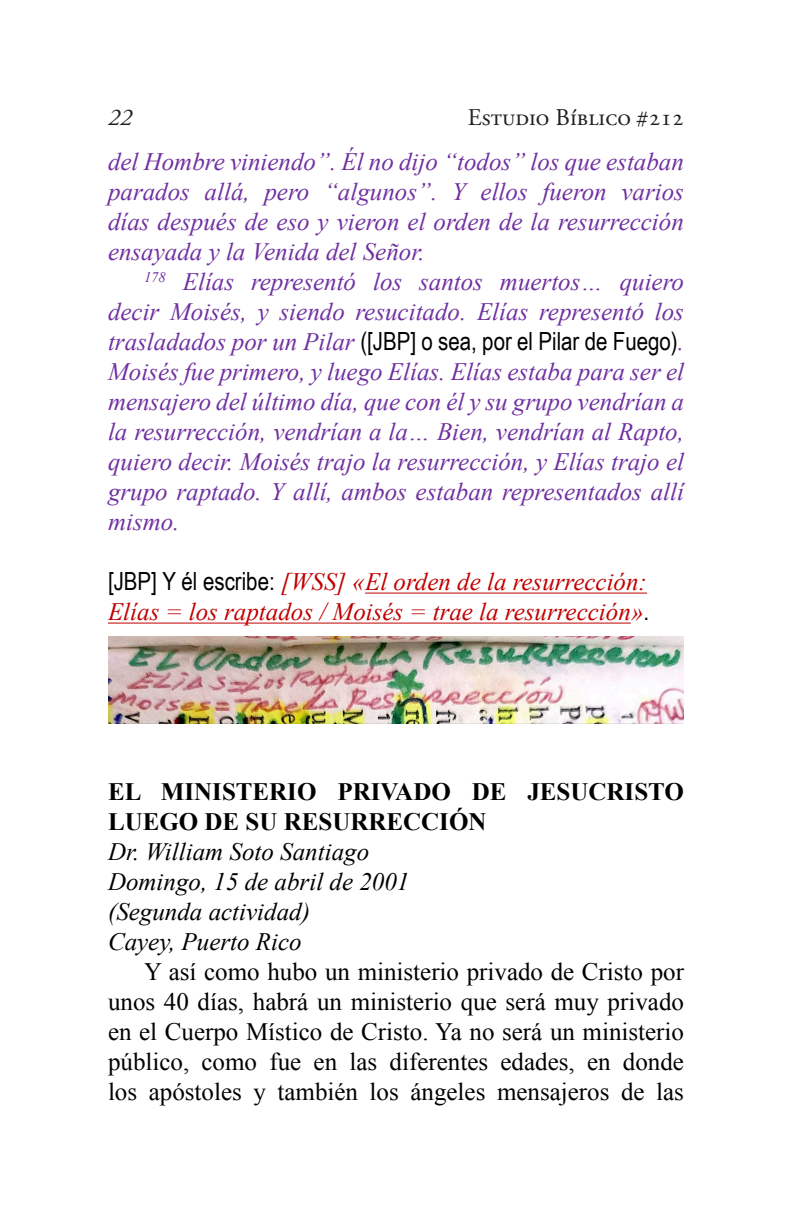
<style>
.page{position:relative;width:792px;height:1224px;background:#fff}
.page>*{position:absolute;margin:0;border:0;box-sizing:border-box;transform-origin:0 0}
.t1{font:italic 25px/30px "Times New Roman";color:#7030a0;text-align:justify}
.t2{font:25px/30px "Times New Roman";color:#000;text-align:justify}
.t3{font:italic 25px/30px "Times New Roman";color:#c00000}
.t4{font:italic 25px/30px "Times New Roman";color:#000}
.t5{font:700 25px/30px "Times New Roman";color:#000}
.t6{font:25px "Arial Narrow";color:#000}
.t7{font:24px "Adobe Garamond Pro";color:#231f20}
.t8{font:italic 24px "Adobe Garamond Pro";color:#231f20}
.s1{font-family:"Times New Roman";font-style:italic;color:#7030a0}
.s2{font-family:"Arial Narrow";font-style:normal;color:#000}
</style>
<div class="page">
<hr style="left:365px;top:593px;width:282px;height:1px;background:#c00000">
<hr style="left:108px;top:623px;width:523px;height:1px;background:#c00000">
<img style="left:108px;top:636px;width:576px;height:88px">
<p class="t8" style="left:108px;top:103px;width:25px">22</p>
<p class="t7" style="left:468px;top:103px;width:218px">Estudio Bíblico #212</p>
<p class="t1" style="left:108px;top:146px;width:578px">del Hombre viniendo”. Él no dijo “todos” los que estaban parados allá, pero “algunos”. Y ellos fueron varios días después de eso y vieron el orden de la resurrección ensayada y la Venida del Señor.</p>
<p class="t1" style="left:108px;top:266px;width:578px;text-align:right"><sup>178</sup> Elías representó los santos muertos… quiero decir Moisés, y siendo resucitado. Elías representó los</p>
<p class="t6" style="left:108px;top:323px;width:578px"><span class="s1">trasladados por un Pilar</span> ([JBP] o sea, por el Pilar de Fuego)<span class="s1">.</span></p>
<p class="t1" style="left:108px;top:356px;width:578px">Moisés fue primero, y luego Elías. Elías estaba para ser el mensajero del último día, que con él y su grupo vendrían a la resurrección, vendrían a la… Bien, vendrían al Rapto, quiero decir. Moisés trajo la resurrección, y Elías trajo el grupo raptado. Y allí, ambos estaban representados allí mismo.</p>
<p class="t3" style="left:108px;top:566px;width:543px"><span class="s2">[JBP] Y él escribe:</span> [WSS] «El orden de la resurrección:<br>Elías = los raptados / Moisés = trae la resurrección»<span class="s2">.</span></p>
<p class="t5" style="left:108px;top:776px;width:577px">EL MINISTERIO PRIVADO DE JESUCRISTO<br>LUEGO DE SU RESURRECCIÓN</p>
<p class="t4" style="left:108px;top:836px;width:303px">Dr. William Soto Santiago<br>Domingo, 15 de abril de 2001 (Segunda actividad)<br>Cayey, Puerto Rico</p>
<p class="t2" style="left:108px;top:957px;width:578px;text-indent:36px">Y así como hubo un ministerio privado de Cristo por unos 40 días, habrá un ministerio que será muy privado en el Cuerpo Místico de Cristo. Ya no será un ministerio público, como fue en las diferentes edades, en donde los apóstoles y también los ángeles mensajeros de las</p>
</div>
